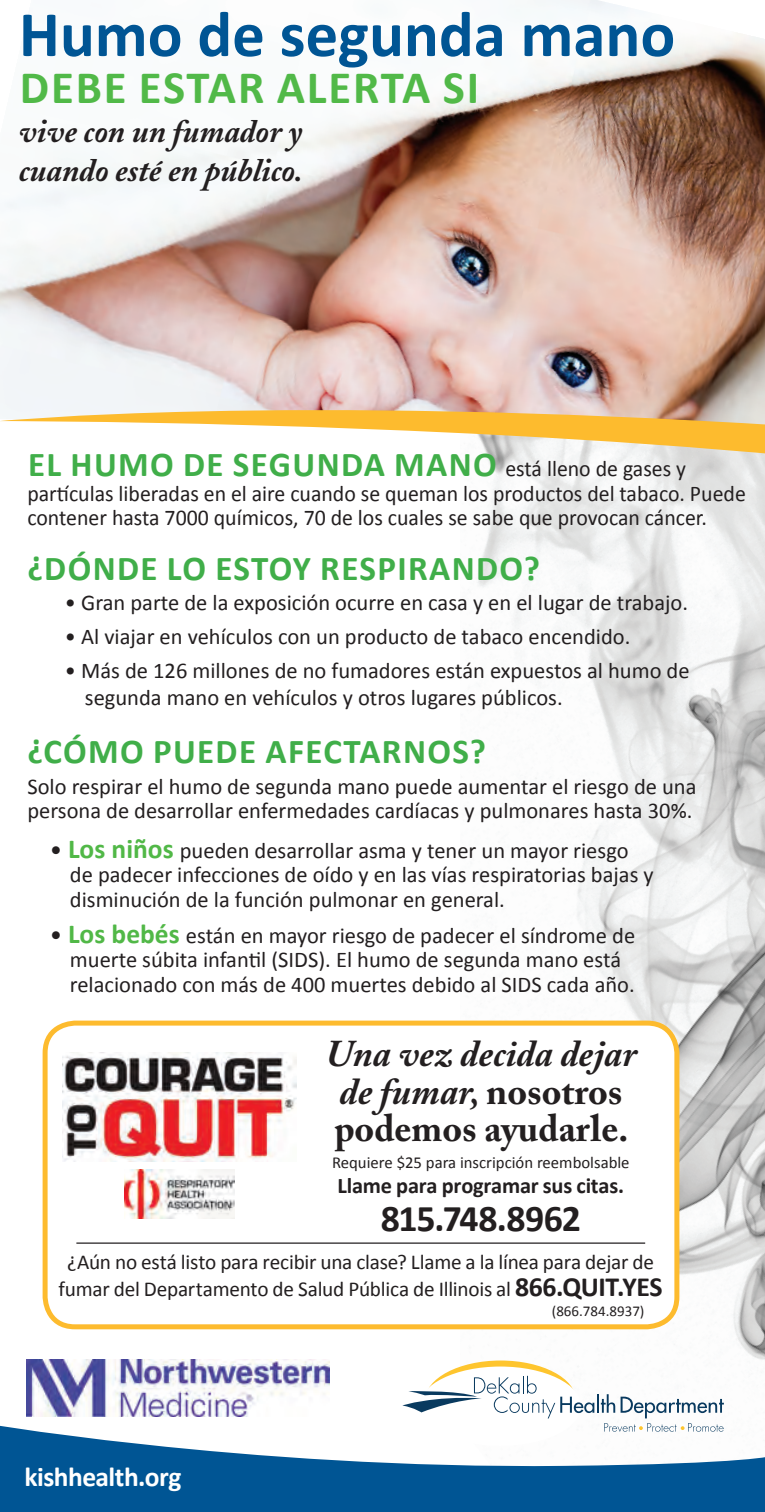
<style>
.page{position:relative;width:765px;height:1512px;background:#fff}
.page>*{position:absolute;margin:0;border:0;box-sizing:border-box;transform-origin:0 0}
.t1{font:700 65px "Calibri";color:#005594}
.t2{font:700 46.75px "Calibri";letter-spacing:.04em;color:#51b948}
.t3{font:700 37.75px "Calibri";letter-spacing:-.03em;color:#231f20}
.t4{font:italic 700 37.5px/37.5px "Adobe Caslon Pro";color:#231f20}
.t5{font:700 35px "Calibri";letter-spacing:.04em;color:#40ae49}
.t6{font:italic 700 32.5px/39px "Adobe Caslon";color:#231f20}
.t7{font:700 27.5px "Calibri";letter-spacing:-.015em;color:#fff}
.t8{font:22.5px/24.8px "Calibri";color:#231f20}
.t9{font:700 22.25px "Calibri";letter-spacing:-.01em;color:#231f20}
.t10{font:21.25px/27.5px "Calibri";letter-spacing:-.01em;color:#231f20;text-align:center}
.t11{font:16.75px "Calibri";color:#231f20}
.t12{font:15px "Calibri";color:#231f20}
.s1{font-weight:400;font-size:22.5px;color:#231f20}
.s2{font-size:25px}
.s3{font-weight:700;font-size:27.5px;color:#51b847}
.s4{font-style:normal}
.s5{font-weight:700;font-size:27.75px}
</style>
<div class="page">
<img style="left:460px;top:456px;width:305px;height:920px">
<img style="left:0;top:0;width:765px;height:393px">
<svg style="left:0;top:393px;width:765px;height:63px"></svg>
<div style="left:45px;top:1023px;width:632px;height:304px;background:#fff;border-radius:30px"></div>
<div style="left:43px;top:1021px;width:636px;height:308px;border:5px solid #fdbb2e;border-radius:30px"></div>
<img style="left:63px;top:1053px;width:234px;height:109px">
<img style="left:124px;top:1169px;width:111px;height:49px">
<hr style="left:76px;top:1242px;width:569px;height:2px;background:#231f20">
<svg style="left:0;top:1425px;width:765px;height:87px;fill:#005594"></svg>
<svg style="left:425px;top:1361px;width:151px;height:79px"></svg>
<div style="left:419px;top:1367px;width:162px;height:79px;background:#fff;border-radius:50%"></div>
<svg style="left:402px;top:1376px;width:322px;height:56px"></svg>
<img style="left:26px;top:1360px;width:304px;height:56px">
<p class="t1" style="left:19px;top:-7px;width:658px">Humo de segunda mano</p>
<p class="t2" style="left:20px;top:58px;width:461px">DEBE ESTAR ALERTA SI</p>
<p class="t6" style="left:19px;top:113px;width:285px">vive con un fumador y cuando esté en público.</p>
<p class="t5" style="left:28px;top:442px;width:660px">EL HUMO DE SEGUNDA MANO <span class="s1">está lleno de gases y</span></p>
<p class="t8" style="left:27px;top:481px;width:720px">partículas liberadas en el aire cuando se queman los productos del tabaco. Puede contener hasta 7000 químicos, 70 de los cuales se sabe que provocan cáncer.</p>
<p class="t5" style="left:27px;top:546px;width:514px">¿DÓNDE LO ESTOY RESPIRANDO?</p>
<p class="t8" style="left:65px;top:590px;width:625px">• Gran parte de la exposición ocurre en casa y en el lugar de trabajo.</p>
<p class="t8" style="left:65px;top:624px;width:567px">• Al viajar en vehículos con un producto de tabaco encendido.</p>
<p class="t8" style="left:85px;top:656px;width:606px;line-height:27.5px;text-indent:-20px">• Más de 126 millones de no fumadores están expuestos al humo de segunda mano en vehículos y otros lugares públicos.</p>
<p class="t5" style="left:27px;top:729px;width:460px">¿CÓMO PUEDE AFECTARNOS?</p>
<p class="t8" style="left:27px;top:774px;width:671px">Solo respirar el humo de segunda mano puede aumentar el riesgo de una persona de desarrollar enfermedades cardíacas y pulmonares hasta 30%.</p>
<p class="t8" style="left:70px;top:838px;width:585px;text-indent:-20px"><span class="s2">•</span> <span class="s3">Los niños</span> pueden desarrollar asma y tener un mayor riesgo de padecer infecciones de oído y en las vías respiratorias bajas y disminución de la función pulmonar en general.</p>
<p class="t8" style="left:70px;top:923px;width:567px;text-indent:-20px"><span class="s2">•</span> <span class="s3">Los bebés</span> están en mayor riesgo de padecer el síndrome de muerte súbita infantil (SIDS). El humo de segunda mano está relacionado con más de 400 muertes debido al SIDS cada año.</p>
<p class="t4" style="left:325px;top:1035px;width:313px">Una vez decida dejar de fumar, <span class="s4">nosotros podemos ayudarle.</span></p>
<p class="t11" style="left:332px;top:1152px;width:299px">Requiere $25 para inscripción reembolsable</p>
<p class="t9" style="left:338px;top:1171px;width:288px">Llame para programar sus citas.</p>
<p class="t3" style="left:381px;top:1195px;width:201px">815.748.8962</p>
<p class="t10" style="left:59px;top:1248px;width:606px">¿Aún no está listo para recibir una clase? Llame a la línea para dejar de fumar del Departamento de Salud Pública de Illinois al <span class="s5">866.QUIT.YES</span></p>
<p class="t12" style="left:552px;top:1302px;width:94px">(866.784.8937)</p>
<p class="t7" style="left:24px;top:1460px;width:159px">kishhealth.org</p>
</div>
